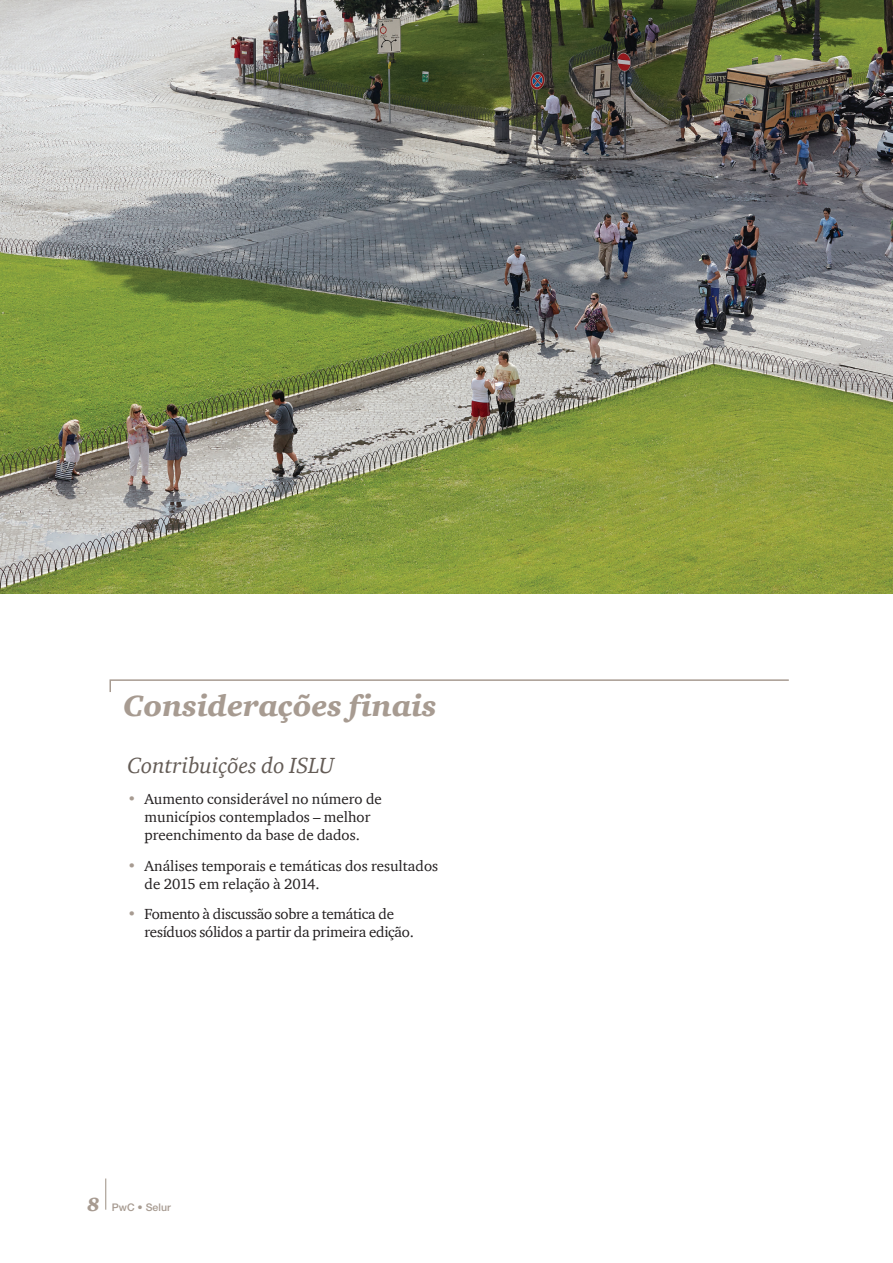
<style>
.page{position:relative;width:893px;height:1263px;background:#fff}
.page>*{position:absolute;margin:0;border:0;box-sizing:border-box;transform-origin:0 0}
.t1{font:italic 900 30px "ITC Charter Com";color:#a79b91}
.t2{font:italic 22.5px "ITC Charter Com";color:#645c56}
.t3{font:15px/18px "ITC Charter Com";color:#231f20;text-align:center}
.t4{font:15px/18px "ITC Charter Com";letter-spacing:-.02em;color:#231f20}
.t5{font:500 10.5px "Helvetica Neue";color:#a79b91}
.s1{color:#a79b91}
.s2{font-family:"ITC Charter Com";font-weight:900;font-style:italic;font-size:19.5px}
</style>
<div class="page">
<hr style="left:105px;top:1178px;width:1px;height:32px;background:#a79b91">
<img style="left:0;top:0;width:893px;height:593px">
<svg style="left:109px;top:679px;width:680px;height:13px"></svg>
<h1 class="t1" style="left:123px;top:687px;width:315px">Considerações finais</h1>
<h2 class="t2" style="left:128px;top:752px;width:208px">Contribuições do ISLU</h2>
<p class="t3" style="left:128px;top:789px;width:256px"><span class="s1">•</span> Aumento considerável no número de municípios contemplados – melhor preenchimento da base de dados.</p>
<p class="t3" style="left:145px;top:856px;width:295px;text-align:left;text-indent:-17px"><span class="s1">•</span> Análises temporais e temáticas dos resultados de 2015 em relação à 2014.</p>
<p class="t4" style="left:145px;top:905px;width:271px;text-indent:-17px"><span class="s1">•</span> Fomento à discussão sobre a temática de resíduos sólidos a partir da primeira edição.</p>
<p class="t5" style="left:87px;top:1201px;width:85px"><span class="s2">8</span> PwC • Selur</p>
</div>
